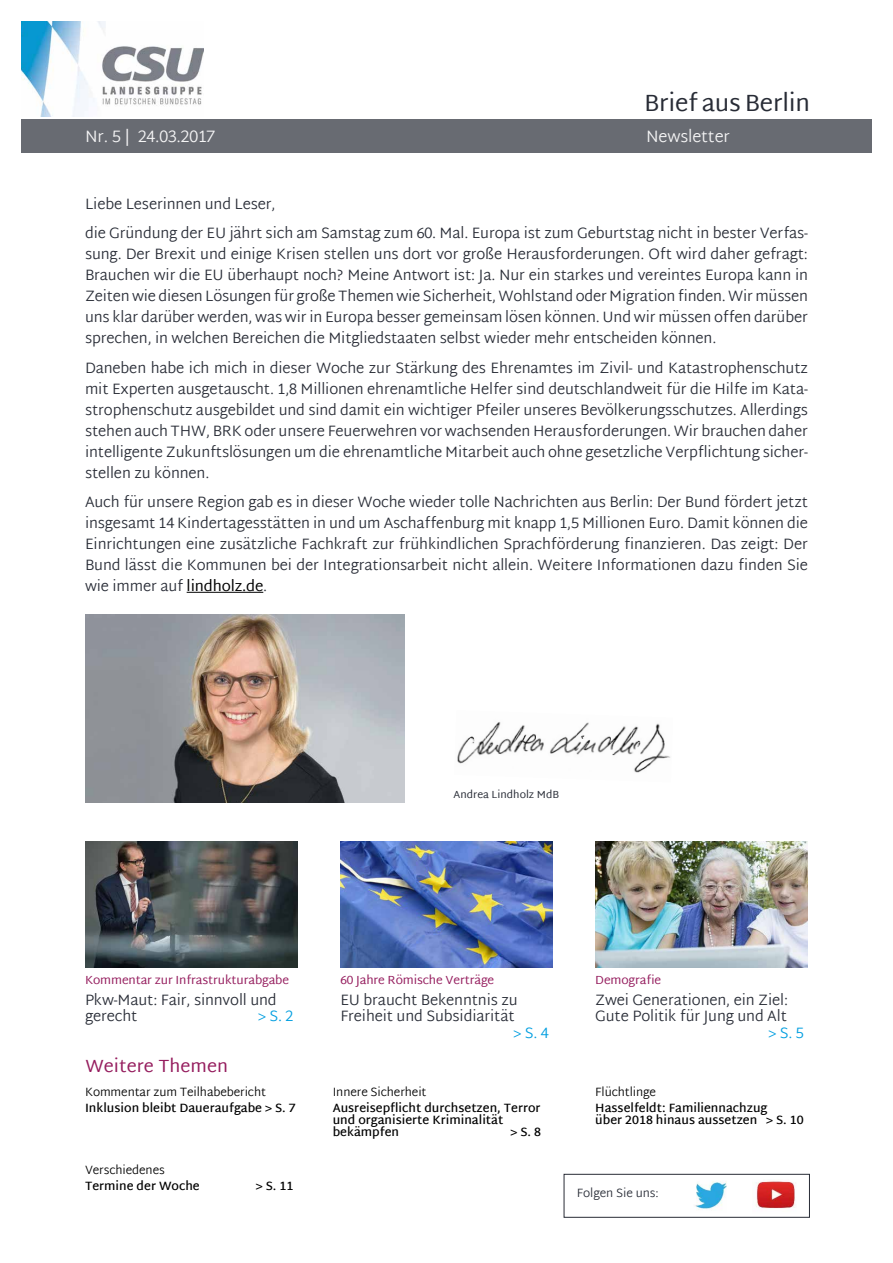
<style>
.page{position:relative;width:893px;height:1263px;background:#fff}
.page>*{position:absolute;margin:0;border:0;box-sizing:border-box;transform-origin:0 0}
.t1{font:24px "Martel Sans";letter-spacing:-.01em;color:#282c36}
._06_Weitere_Themen_B{font:18px "Martel Sans";color:#951d5e}
.t2{font:300 16.5px "Martel Sans";letter-spacing:-.01em;color:#f1f1f2}
._04_BaB_Fließtext{font:300 15px/21px "Martel Sans";letter-spacing:-.01em;color:#282c36;text-align:justify}
._06_BaB_Inhalt_II{font:300 15px/16.5px "Martel Sans";letter-spacing:-.01em;color:#282c36}
._06_BaB_Inhalt_II-2{font:300 15px "Martel Sans";color:#009ee0}
._06_BaB_Ü2_Weitere_T{font:600 12px/12px "Martel Sans";color:#000}
._06_BaB_Ü1_Weitere_T{font:300 12px "Martel Sans";letter-spacing:-.01em;color:#000}
._06_BaB_Inhalt_Beere{font:12px "Martel Sans";letter-spacing:-.01em;color:#951d5e}
._04_BaB_Fließtext-2{font:300 12px "Martel Sans";letter-spacing:-.01em;color:#282c36}
._07_BaB_Name_MdB{font:10.5px "Martel Sans";color:#282c36}
.s1{font-weight:400;color:#000}
</style>
<div class="page">
<img style="left:21px;top:21px;width:182px;height:96px">
<div style="left:21px;top:119px;width:851px;height:33px;background:#686b72"></div>
<hr style="left:187px;top:592px;width:76px;height:1px;background:#000">
<img style="left:85px;top:842px;width:213px;height:125px">
<div style="left:564px;top:1174px;width:246px;height:43px;border:1px solid #282c36"></div>
<img style="left:695px;top:1181px;width:31px;height:29px">
<img style="left:755px;top:1181px;width:40px;height:28px">
<img style="left:340px;top:842px;width:213px;height:125px">
<img style="left:595px;top:842px;width:213px;height:125px">
<img style="left:457px;top:722px;width:214px;height:51px">
<img style="left:85px;top:614px;width:320px;height:189px">
<h1 class="t1" style="left:644px;top:88px;width:167px">Brief aus Berlin</h1>
<p class="t2" style="left:85px;top:125px;width:132px">Nr. 5 | 24.03.2017</p>
<p class="t2" style="left:646px;top:125px;width:85px">Newsletter</p>
<p class="_04_BaB_Fließtext" style="left:85px;top:194px;width:192px">Liebe Leserinnen und Leser,</p>
<p class="_04_BaB_Fließtext" style="left:85px;top:223px;width:725px">die Gründung der EU jährt sich am Samstag zum 60. Mal. Europa ist zum Geburtstag nicht in bester Verfas&shy;sung. Der Brexit und einige Krisen stellen uns dort vor große Herausforderungen. Oft wird daher gefragt:<br>Brauchen wir die EU überhaupt noch? Meine Antwort ist: Ja. Nur ein starkes und vereintes Europa kann in Zeiten wie diesen Lösungen für große Themen wie Sicherheit, Wohlstand oder Migration finden. Wir müssen uns klar darüber werden, was wir in Europa besser gemeinsam lösen können. Und wir müssen offen darüber sprechen, in welchen Bereichen die Mitgliedstaaten selbst wieder mehr entscheiden können.</p>
<p class="_04_BaB_Fließtext" style="left:85px;top:358px;width:724px">Daneben habe ich mich in dieser Woche zur Stärkung des Ehrenamtes im Zivil- und Katastrophenschutz mit Experten ausgetauscht. 1,8 Millionen ehrenamtliche Helfer sind deutschlandweit für die Hilfe im Kata&shy;strophenschutz ausgebildet und sind damit ein wichtiger Pfeiler unseres Bevölkerungsschutzes. Allerdings stehen auch THW, BRK oder unsere Feuerwehren vor wachsenden Herausforderungen. Wir brauchen daher intelligente Zukunftslösungen um die ehrenamtliche Mitarbeit auch ohne gesetzliche Verpflichtung sicher&shy;stellen zu können.</p>
<p class="_04_BaB_Fließtext" style="left:85px;top:492px;width:724px">Auch für unsere Region gab es in dieser Woche wieder tolle Nachrichten aus Berlin: Der Bund fördert jetzt insgesamt 14 Kindertagesstätten in und um Aschaffenburg mit knapp 1,5 Millionen Euro. Damit können die Einrichtungen eine zusätzliche Fachkraft zur frühkindlichen Sprachförderung finanzieren. Das zeigt: Der Bund lässt die Kommunen bei der Integrationsarbeit nicht allein. Weitere Informationen dazu finden Sie wie immer auf <span class="s1">lindholz.de</span>.</p>
<p class="_07_BaB_Name_MdB" style="left:454px;top:788px;width:107px">Andrea Lindholz MdB</p>
<p class="_06_BaB_Inhalt_Beere" style="left:85px;top:973px;width:206px">Kommentar zur Infrastrukturabgabe</p>
<p class="_06_BaB_Inhalt_II" style="left:85px;top:992px;width:193px">Pkw-Maut: Fair, sinnvoll und gerecht</p>
<p class="_06_BaB_Inhalt_II-2" style="left:258px;top:1005px;width:37px">&gt; S. 2</p>
<p class="_06_Weitere_Themen_B" style="left:85px;top:1055px;width:144px">Weitere Themen</p>
<p class="_06_BaB_Ü1_Weitere_T" style="left:85px;top:1083px;width:183px">Kommentar zum Teilhabebericht</p>
<p class="_06_BaB_Ü2_Weitere_T" style="left:85px;top:1102px;width:212px">Inklusion bleibt Daueraufgabe &gt; S. 7</p>
<p class="_06_BaB_Ü1_Weitere_T" style="left:85px;top:1161px;width:81px">Verschiedenes</p>
<p class="_06_BaB_Ü2_Weitere_T" style="left:85px;top:1180px;width:116px">Termine der Woche</p>
<p class="_06_BaB_Ü2_Weitere_T" style="left:256px;top:1180px;width:39px">&gt; S. 11</p>
<p class="_06_BaB_Inhalt_Beere" style="left:340px;top:973px;width:155px">60 Jahre Römische Verträge</p>
<p class="_06_BaB_Inhalt_II" style="left:340px;top:992px;width:179px">EU braucht Bekenntnis zu</p>
<p class="_06_BaB_Inhalt_II" style="left:340px;top:1009px;width:176px">Freiheit und Subsidiarität</p>
<p class="_06_BaB_Inhalt_II-2" style="left:513px;top:1022px;width:37px">&gt; S. 4</p>
<p class="_06_BaB_Ü1_Weitere_T" style="left:333px;top:1083px;width:95px">Innere Sicherheit</p>
<p class="_06_BaB_Ü2_Weitere_T" style="left:333px;top:1102px;width:209px">Ausreisepflicht durchsetzen, Terror und organisierte Kriminalität bekämpfen</p>
<p class="_06_BaB_Ü2_Weitere_T" style="left:510px;top:1126px;width:32px">&gt; S. 8</p>
<p class="_06_BaB_Inhalt_Beere" style="left:595px;top:973px;width:67px">Demografie</p>
<p class="_06_BaB_Inhalt_II" style="left:595px;top:992px;width:194px">Zwei Generationen, ein Ziel:</p>
<p class="_06_BaB_Inhalt_II" style="left:595px;top:1009px;width:193px">Gute Politik für Jung und Alt</p>
<p class="_06_BaB_Inhalt_II-2" style="left:768px;top:1022px;width:37px">&gt; S. 5</p>
<p class="_06_BaB_Ü1_Weitere_T" style="left:595px;top:1083px;width:62px">Flüchtlinge</p>
<p class="_06_BaB_Ü2_Weitere_T" style="left:595px;top:1102px;width:210px">Hasselfeldt: Familiennachzug<br>über 2018 hinaus aussetzen &gt; S. 10</p>
<p class="_04_BaB_Fließtext-2" style="left:577px;top:1184px;width:83px">Folgen Sie uns:</p>
</div>
